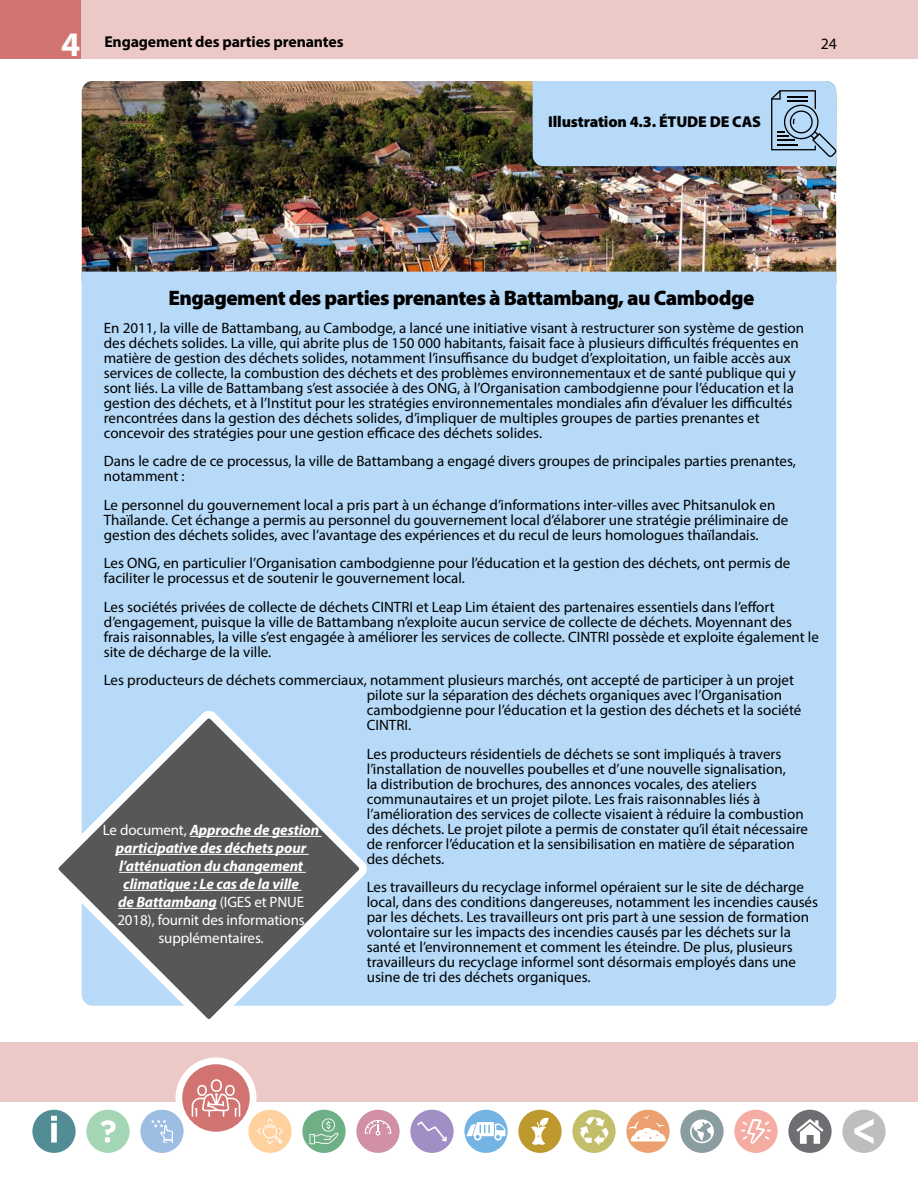
<style>
.page{position:relative;width:918px;height:1188px;background:#fff}
.page>*{position:absolute;margin:0;border:0;box-sizing:border-box;transform-origin:0 0}
.t1{font:900 21px "Myriad Pro";letter-spacing:-.025em;color:#000}
.t2{font:700 15.75px "Myriad Pro";letter-spacing:-.01em;color:#000}
.CaseStudyTitle{font:900 15.75px "Myriad Pro";letter-spacing:-.01em;color:#000}
.t3{font:15.75px "Myriad Pro";color:#000}
.CaseInPoint{font:15px/15px "Myriad Pro";color:#000}
.t4{font:italic 700 15px/18px "Myriad Pro";letter-spacing:-.01em;color:#fff;text-align:center}
.s1{font-size:34.5px;color:#fff}
.s2{font-weight:400;font-style:normal}
</style>
<div class="page">
<div style="left:72px;top:0;width:846px;height:58px;background:#ecc8c6"></div>
<div style="left:0;top:0;width:81px;height:58px;background:#d17471"></div>
<div style="left:0;top:1043px;width:918px;height:59px;background:#ecc8c6"></div>
<div style="left:176px;top:1058px;width:80px;height:81px;background:#fff;border-radius:50%"></div>
<div style="left:140px;top:1110px;width:44px;height:43px;background:#9ebde3;border-radius:50%"></div>
<svg style="left:151px;top:1119px;width:22px;height:24px"></svg>
<div style="left:410px;top:1110px;width:44px;height:43px;background:#a08fc4;border-radius:50%"></div>
<svg style="left:417px;top:1121px;width:30px;height:20px"></svg>
<div style="left:356px;top:1110px;width:44px;height:43px;background:#d190a8;border-radius:50%"></div>
<svg style="left:365px;top:1120px;width:26px;height:16px"></svg>
<div style="left:248px;top:1110px;width:44px;height:43px;background:#fed19e;border-radius:50%"></div>
<svg style="left:257px;top:1118px;width:26px;height:26px"></svg>
<div style="left:182px;top:1064px;width:68px;height:68px;background:#d17471;border-radius:50%"></div>
<svg style="left:192px;top:1079px;width:48px;height:38px"></svg>
<div style="left:680px;top:1110px;width:44px;height:43px;background:#8a9da0;border-radius:50%"></div>
<svg style="left:690px;top:1119px;width:24px;height:24px"></svg>
<div style="left:302px;top:1110px;width:44px;height:43px;background:#6eaf86;border-radius:50%"></div>
<svg style="left:309px;top:1118px;width:30px;height:26px"></svg>
<div style="left:626px;top:1110px;width:44px;height:43px;background:#eca06f;border-radius:50%"></div>
<svg style="left:628px;top:1115px;width:38px;height:27px"></svg>
<div style="left:734px;top:1110px;width:44px;height:43px;background:#f5aca2;border-radius:50%"></div>
<svg style="left:741px;top:1119px;width:30px;height:25px"></svg>
<div style="left:464px;top:1110px;width:44px;height:43px;background:#74b4e2;border-radius:50%"></div>
<svg style="left:466px;top:1122px;width:39px;height:19px"></svg>
<div style="left:518px;top:1110px;width:44px;height:43px;background:#be992e;border-radius:50%"></div>
<svg style="left:531px;top:1118px;width:18px;height:27px"></svg>
<div style="left:572px;top:1110px;width:44px;height:43px;background:#c2be69;border-radius:50%"></div>
<svg style="left:579px;top:1117px;width:30px;height:28px"></svg>
<div style="left:86px;top:1110px;width:44px;height:43px;background:#a4d6b5;border-radius:50%"></div>
<svg style="left:100px;top:1120px;width:16px;height:22px"></svg>
<div style="left:842px;top:1110px;width:44px;height:43px;background:#bcbec0;border-radius:50%"></div>
<svg style="left:854px;top:1119px;width:20px;height:25px"></svg>
<div style="left:788px;top:1110px;width:44px;height:43px;background:#6d6e71;border-radius:50%"></div>
<svg style="left:796px;top:1119px;width:28px;height:25px"></svg>
<div style="left:32px;top:1110px;width:44px;height:43px;background:#528d95;border-radius:50%"></div>
<svg style="left:51px;top:1116px;width:6px;height:27px"></svg>
<img style="left:82px;top:81px;width:754px;height:191px">
<div style="left:82px;top:272px;width:754px;height:734px;background:#b6daf8"></div>
<div style="left:533px;top:81px;width:303px;height:85px;background:#b6daf8"></div>
<svg style="left:58px;top:711px;width:309px;height:308px"></svg>
<hr style="left:190px;top:836px;width:132px;height:1px;background:#fff">
<hr style="left:116px;top:854px;width:193px;height:1px;background:#fff">
<hr style="left:119px;top:872px;width:187px;height:1px;background:#fff">
<hr style="left:123px;top:890px;width:178px;height:1px;background:#fff">
<hr style="left:118px;top:908px;width:99px;height:1px;background:#fff">
<p class="t2" style="left:61px;top:32px;width:284px"><span class="s1">4</span> Engagement des parties prenantes</p>
<p class="t3" style="left:821px;top:34px;width:18px">24</p>
<p class="CaseStudyTitle" style="left:548px;top:111px;width:214px">Illustration 4.3. ÉTUDE DE CAS</p>
<p class="t1" style="left:168px;top:284px;width:587px">Engagement des parties prenantes à Battambang, au Cambodge</p>
<p class="CaseInPoint" style="left:104px;top:320px;width:702px">En 2011, la ville de Battambang, au Cambodge, a lancé une initiative visant à restructurer son système de gestion des déchets solides. La ville, qui abrite plus de 150 000 habitants, faisait face à plusieurs difficultés fréquentes en matière de gestion des déchets solides, notamment l’insuffisance du budget d’exploitation, un faible accès aux services de collecte, la combustion des déchets et des problèmes environnementaux et de santé publique qui y sont liés. La ville de Battambang s’est associée à des ONG, à l’Organisation cambodgienne pour l’éducation et la gestion des déchets, et à l’Institut pour les stratégies environnementales mondiales afin d’évaluer les difficultés rencontrées dans la gestion des déchets solides, d’impliquer de multiples groupes de parties prenantes et concevoir des stratégies pour une gestion efficace des déchets solides.</p>
<p class="CaseInPoint" style="left:104px;top:454px;width:694px">Dans le cadre de ce processus, la ville de Battambang a engagé divers groupes de principales parties prenantes, notamment :</p>
<p class="CaseInPoint" style="left:104px;top:497px;width:686px">Le personnel du gouvernement local a pris part à un échange d’informations inter-villes avec Phitsanulok en<br>Thaïlande. Cet échange a permis au personnel du gouvernement local d’élaborer une stratégie préliminaire de gestion des déchets solides, avec l’avantage des expériences et du recul de leurs homologues thaïlandais.</p>
<p class="CaseInPoint" style="left:104px;top:556px;width:688px">Les ONG, en particulier l’Organisation cambodgienne pour l’éducation et la gestion des déchets, ont permis de faciliter le processus et de soutenir le gouvernement local.</p>
<p class="CaseInPoint" style="left:104px;top:599px;width:717px">Les sociétés privées de collecte de déchets CINTRI et Leap Lim étaient des partenaires essentiels dans l’effort d’engagement, puisque la ville de Battambang n’exploite aucun service de collecte de déchets. Moyennant des frais raisonnables, la ville s’est engagée à améliorer les services de collecte. CINTRI possède et exploite également le site de décharge de la ville.</p>
<p class="CaseInPoint" style="left:367px;top:673px;width:436px;text-indent:-263px">Les producteurs de déchets commerciaux, notamment plusieurs marchés, ont accepté de participer à un projet pilote sur la séparation des déchets organiques avec l’Organisation cambodgienne pour l’éducation et la gestion des déchets et la société CINTRI.</p>
<p class="CaseInPoint" style="left:367px;top:746px;width:443px">Les producteurs résidentiels de déchets se sont impliqués à travers l’installation de nouvelles poubelles et d’une nouvelle signalisation,<br>la distribution de brochures, des annonces vocales, des ateliers communautaires et un projet pilote. Les frais raisonnables liés à l’amélioration des services de collecte visaient à réduire la combustion des déchets. Le projet pilote a permis de constater qu’il était nécessaire de renforcer l’éducation et la sensibilisation en matière de séparation des déchets.</p>
<p class="CaseInPoint" style="left:367px;top:880px;width:453px">Les travailleurs du recyclage informel opéraient sur le site de décharge local, dans des conditions dangereuses, notamment les incendies causés par les déchets. Les travailleurs ont pris part à une session de formation volontaire sur les impacts des incendies causés par les déchets sur la santé et l’environnement et comment les éteindre. De plus, plusieurs travailleurs du recyclage informel sont désormais employés dans une usine de tri des déchets organiques.</p>
<h3 class="t4" style="left:103px;top:820px;width:218px"><span class="s2">Le document,</span> Approche de gestion participative des déchets pour l’atténuation du changement climatique : Le cas de la ville<br>de Battambang <span class="s2">(IGES et PNUE<br>2018), fournit des informations supplémentaires.</span></h3>
</div>
